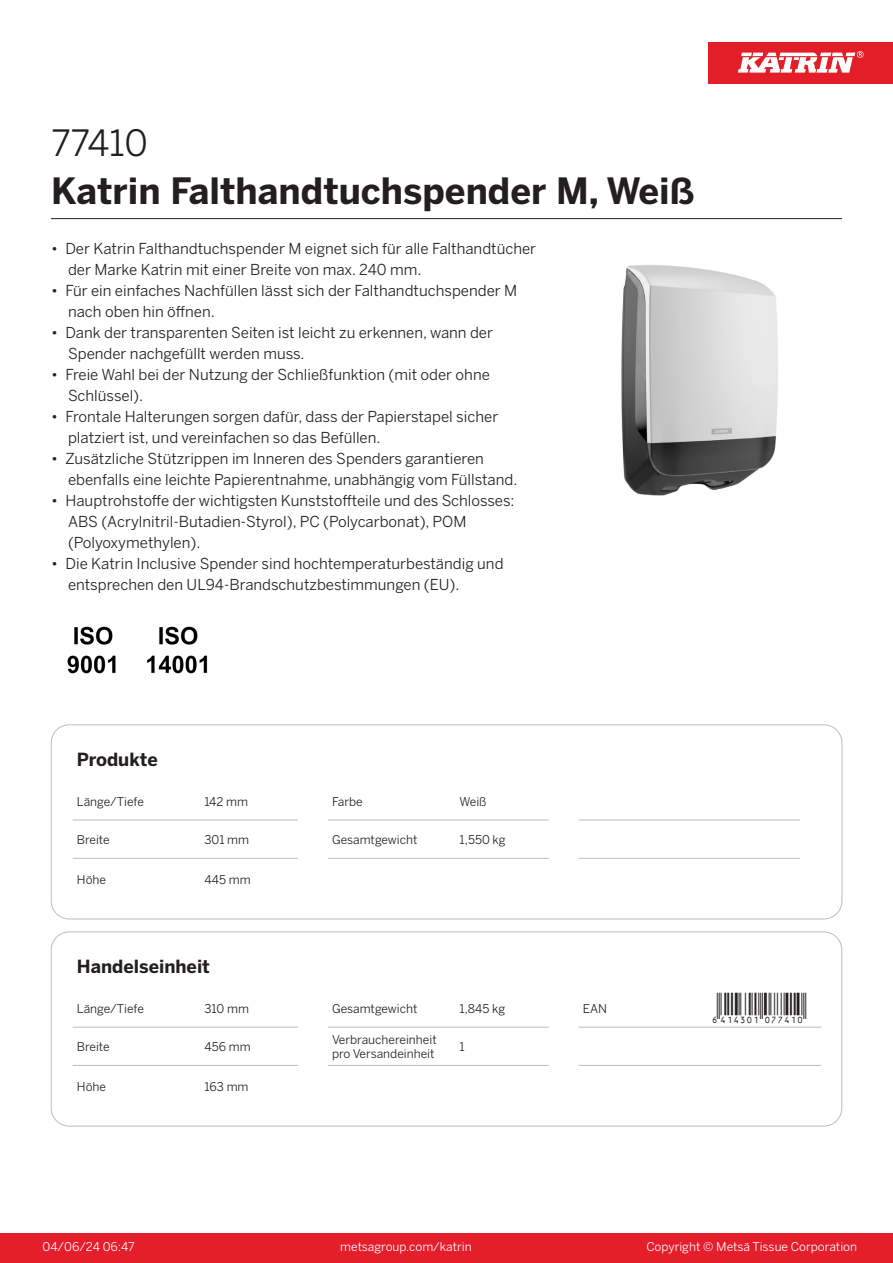
<style>
.page{position:relative;width:893px;height:1263px;background:#fff}
.page>*{position:absolute;margin:0;border:0;box-sizing:border-box;transform-origin:0 0}
.Product_Name{font:700 36px "Benton Sans";color:#231f20}
.External_material_co{font:36px "Benton Sans";letter-spacing:-.005em;color:#231f20}
.T_EAN{font:30px "Viisas EAN Matala";color:#231f20}
.T_TableHeader{font:700 18px "Benton Sans";color:#231f20}
.MarketingBullets{font:15px/21px "Benton Sans";color:#231f20}
.T_TableBody{font:12px/14.4px "Benton Sans";color:#231f20}
.t1{font:12px "Benton Sans";color:#fff}
</style>
<div class="page">
<div style="left:0;top:1233px;width:893px;height:30px;background:#e41e2b"></div>
<div style="left:708px;top:43px;width:185px;height:41px;background:#e31e28"></div>
<svg style="left:738px;top:51px;width:126px;height:22px"></svg>
<hr style="left:73px;top:820px;width:127px;height:1px;background:#bcbdc0">
<hr style="left:200px;top:820px;width:98px;height:1px;background:#bcbdc0">
<hr style="left:328px;top:820px;width:127px;height:1px;background:#bcbdc0">
<hr style="left:455px;top:820px;width:94px;height:1px;background:#bcbdc0">
<hr style="left:579px;top:820px;width:127px;height:1px;background:#bcbdc0">
<hr style="left:706px;top:820px;width:94px;height:1px;background:#bcbdc0">
<hr style="left:73px;top:858px;width:127px;height:1px;background:#bcbdc0">
<hr style="left:200px;top:858px;width:98px;height:1px;background:#bcbdc0">
<hr style="left:328px;top:858px;width:127px;height:1px;background:#bcbdc0">
<hr style="left:455px;top:858px;width:94px;height:1px;background:#bcbdc0">
<hr style="left:579px;top:858px;width:127px;height:1px;background:#bcbdc0">
<hr style="left:706px;top:858px;width:94px;height:1px;background:#bcbdc0">
<div style="left:51px;top:725px;width:791px;height:194px;border:1px solid #bcbdc0;border-radius:18px"></div>
<hr style="left:73px;top:1027px;width:127px;height:1px;background:#bcbdc0">
<hr style="left:200px;top:1027px;width:98px;height:1px;background:#bcbdc0">
<hr style="left:328px;top:1027px;width:127px;height:1px;background:#bcbdc0">
<hr style="left:455px;top:1027px;width:94px;height:1px;background:#bcbdc0">
<hr style="left:579px;top:1027px;width:127px;height:1px;background:#bcbdc0">
<hr style="left:706px;top:1027px;width:115px;height:1px;background:#bcbdc0">
<hr style="left:73px;top:1065px;width:127px;height:1px;background:#bcbdc0">
<hr style="left:200px;top:1065px;width:98px;height:1px;background:#bcbdc0">
<hr style="left:328px;top:1065px;width:127px;height:1px;background:#bcbdc0">
<hr style="left:455px;top:1065px;width:94px;height:1px;background:#bcbdc0">
<hr style="left:579px;top:1065px;width:127px;height:1px;background:#bcbdc0">
<hr style="left:706px;top:1065px;width:115px;height:1px;background:#bcbdc0">
<div style="left:51px;top:932px;width:791px;height:194px;border:1px solid #bcbdc0;border-radius:18px"></div>
<img style="left:621px;top:265px;width:157px;height:231px">
<img style="left:67px;top:626px;width:49px;height:48px">
<img style="left:147px;top:626px;width:61px;height:48px">
<hr style="left:51px;top:218px;width:791px;height:1px;background:#231f20">
<p class="External_material_co" style="left:51px;top:121px;width:98px">77410</p>
<p class="Product_Name" style="left:51px;top:168px;width:645px">Katrin Falthandtuchspender M, Weiß</p>
<p class="MarketingBullets" style="left:68px;top:238px;width:470px;text-indent:-17px">• Der Katrin Falthandtuchspender M eignet sich für alle Falthandtücher der Marke Katrin mit einer Breite von max. 240 mm.</p>
<p class="MarketingBullets" style="left:68px;top:280px;width:451px;text-indent:-17px">• Für ein einfaches Nachfüllen lässt sich der Falthandtuchspender M nach oben hin öffnen.</p>
<p class="MarketingBullets" style="left:68px;top:322px;width:426px;text-indent:-17px">• Dank der transparenten Seiten ist leicht zu erkennen, wann der<br>Spender nachgefüllt werden muss.</p>
<p class="MarketingBullets" style="left:68px;top:364px;width:423px;text-indent:-17px">• Freie Wahl bei der Nutzung der Schließfunktion (mit oder ohne<br>Schlüssel).</p>
<p class="MarketingBullets" style="left:68px;top:406px;width:432px;text-indent:-17px">• Frontale Halterungen sorgen dafür, dass der Papierstapel sicher platziert ist, und vereinfachen so das Befüllen.</p>
<p class="MarketingBullets" style="left:68px;top:448px;width:451px;text-indent:-17px">• Zusätzliche Stützrippen im Inneren des Spenders garantieren ebenfalls eine leichte Papierentnahme, unabhängig vom Füllstand.</p>
<p class="MarketingBullets" style="left:68px;top:490px;width:448px;text-indent:-17px">• Hauptrohstoffe der wichtigsten Kunststoffteile und des Schlosses:<br>ABS (Acrylnitril-Butadien-Styrol), PC (Polycarbonat), POM (Polyoxymethylen).</p>
<p class="MarketingBullets" style="left:68px;top:553px;width:437px;text-indent:-17px">• Die Katrin Inclusive Spender sind hochtemperaturbeständig und entsprechen den UL94-Brandschutzbestimmungen (EU).</p>
<p class="T_TableHeader" style="left:77px;top:748px;width:82px">Produkte</p>
<p class="T_TableBody" style="left:77px;top:794px;width:68px">Länge/Tiefe</p>
<p class="T_TableBody" style="left:204px;top:794px;width:45px">142 mm</p>
<p class="T_TableBody" style="left:332px;top:794px;width:32px">Farbe</p>
<p class="T_TableBody" style="left:460px;top:794px;width:29px">Weiß</p>
<p class="T_TableBody" style="left:77px;top:832px;width:34px">Breite</p>
<p class="T_TableBody" style="left:204px;top:832px;width:46px">301 mm</p>
<p class="T_TableBody" style="left:332px;top:832px;width:87px">Gesamtgewicht</p>
<p class="T_TableBody" style="left:460px;top:832px;width:48px">1,550 kg</p>
<p class="T_TableBody" style="left:77px;top:873px;width:31px">Höhe</p>
<p class="T_TableBody" style="left:204px;top:873px;width:48px">445 mm</p>
<p class="T_TableHeader" style="left:77px;top:955px;width:135px">Handelseinheit</p>
<p class="T_TableBody" style="left:77px;top:1001px;width:68px">Länge/Tiefe</p>
<p class="T_TableBody" style="left:204px;top:1001px;width:46px">310 mm</p>
<p class="T_TableBody" style="left:332px;top:1001px;width:87px">Gesamtgewicht</p>
<p class="T_TableBody" style="left:460px;top:1001px;width:47px">1,845 kg</p>
<p class="T_TableBody" style="left:583px;top:1001px;width:26px">EAN</p>
<p class="T_EAN" style="left:710px;top:993px;width:97px">*6414301077410*</p>
<p class="T_TableBody" style="left:77px;top:1039px;width:34px">Breite</p>
<p class="T_TableBody" style="left:204px;top:1039px;width:48px">456 mm</p>
<p class="T_TableBody" style="left:332px;top:1032px;width:106px">Verbrauchereinheit pro Versandeinheit</p>
<p class="T_TableBody" style="left:460px;top:1039px;width:7px">1</p>
<p class="T_TableBody" style="left:77px;top:1080px;width:31px">Höhe</p>
<p class="T_TableBody" style="left:204px;top:1080px;width:46px">163 mm</p>
<p class="t1" style="left:43px;top:1239px;width:94px">04/06/24 06:47</p>
<p class="t1" style="left:340px;top:1239px;width:133px">metsagroup.com/katrin</p>
<p class="t1" style="left:646px;top:1239px;width:212px">Copyright © Metsä Tissue Corporation</p>
</div>
